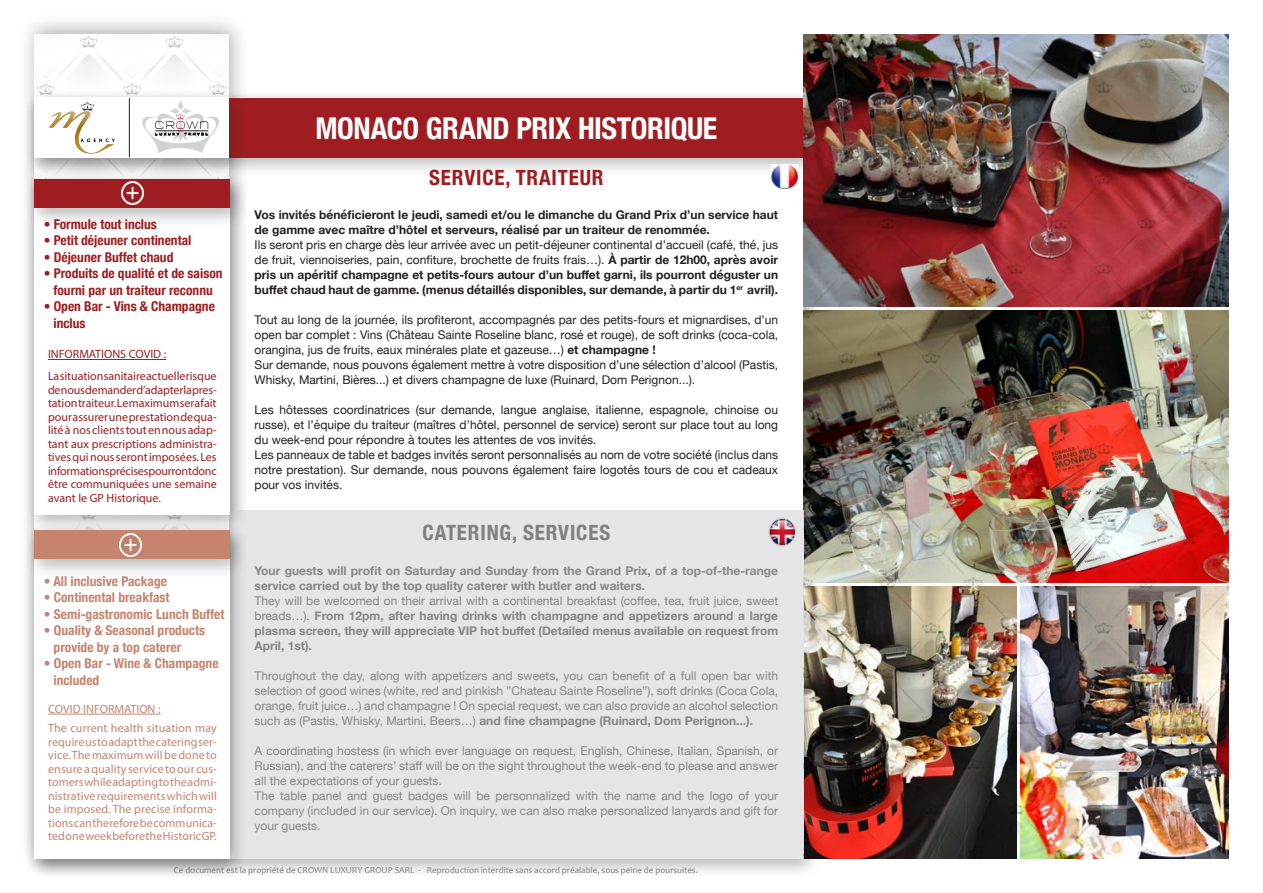
<style>
.page{position:relative;width:1263px;height:893px;background:#fff}
.page>*{position:absolute;margin:0;border:0;box-sizing:border-box;transform-origin:0 0}
.t1{font:700 condensed 30px "Helvetica Neue";letter-spacing:-.01em;color:#fff}
.t2{font:700 condensed 21px "Helvetica Neue";letter-spacing:.04em;color:#808080}
.t3{font:700 condensed 21px "Helvetica Neue";letter-spacing:.04em;color:#9f1d20}
.t4{font:700 condensed 13.5px/16.5px "Helvetica Neue";color:#9f1d20;text-align:center}
.t5{font:700 condensed 13.5px/16.5px "Helvetica Neue";color:#c6836e}
.t6{font:12px/15px "Helvetica Neue";color:#231f20}
.t7{font:12px/15px "Helvetica Neue";color:#87878a;text-align:justify}
.t8{font:700 12px/15px "Helvetica Neue";color:#231f20}
.t9{font:700 12px/15px "Helvetica Neue";color:#87878a}
.t10{font:12px/13.5px "Myriad Pro";color:#9f1d20}
.t11{font:12px/13.5px "Myriad Pro";color:#c6836e}
.t12{font:9px "Candara";color:#87878a}
.s1{font-weight:400}
.s2{font-weight:700}
</style>
<div class="page">
<div style="left:18px;top:12px;width:232px;height:862px;background:#231f20;opacity:.35"></div>
<img style="left:34px;top:34px;width:195px;height:55px">
<div style="left:24px;top:90px;width:798px;height:88px;background:#231f20;opacity:.3"></div>
<div style="left:34px;top:98px;width:770px;height:59px;background:#9f1d20"></div>
<div style="left:24px;top:89px;width:223px;height:89px;background:#231f20;opacity:.3"></div>
<div style="left:34px;top:97px;width:195px;height:60px;background:#fff"></div>
<hr style="left:129px;top:98px;width:1px;height:59px;background:#231f20">
<svg style="left:49px;top:102px;width:66px;height:59px"></svg>
<svg style="left:142px;top:100px;width:77px;height:53px"></svg>
<div style="left:234px;top:511px;width:570px;height:348px;background:#e4e5e7"></div>
<img style="left:769px;top:518px;width:27px;height:28px">
<img style="left:772px;top:165px;width:25px;height:23px">
<div style="left:25px;top:171px;width:223px;height:364px;background:#231f20;opacity:.3"></div>
<div style="left:35px;top:179px;width:195px;height:335px;background:#fff"></div>
<hr style="left:48px;top:359px;width:118px;height:1px;background:#9f1d20">
<div style="left:25px;top:172px;width:223px;height:56px;background:#231f20;opacity:.3"></div>
<div style="left:35px;top:180px;width:195px;height:28px;background:#9f1d20"></div>
<img style="left:121px;top:181px;width:23px;height:23px">
<div style="left:24px;top:522px;width:223px;height:357px;background:#231f20;opacity:.3"></div>
<div style="left:34px;top:530px;width:195px;height:329px;background:#fff"></div>
<hr style="left:48px;top:714px;width:113px;height:1px;background:#c6836e">
<div style="left:24px;top:523px;width:223px;height:56px;background:#231f20;opacity:.3"></div>
<div style="left:34px;top:530px;width:195px;height:29px;background:#c6836e"></div>
<img style="left:119px;top:533px;width:23px;height:23px">
<img style="left:804px;top:34px;width:425px;height:825px">
<p class="t4" style="left:44px;top:215px;width:115px">• Formule tout inclus</p>
<p class="t4" style="left:44px;top:231px;width:149px">• Petit déjeuner continental</p>
<p class="t4" style="left:44px;top:248px;width:131px">• Déjeuner Buffet chaud</p>
<p class="t4" style="left:44px;top:264px;width:180px">• Produits de qualité et de saison fourni par un traiteur reconnu</p>
<p class="t4" style="left:53px;top:297px;width:163px;text-align:left;text-indent:-10px">• Open Bar - Vins &amp; Champagne inclus</p>
<p class="t10" style="left:48px;top:343px;width:170px;line-height:22px">INFORMATIONS COVID :<br>La situation sanitaire actuelle risque</p>
<p class="t10" style="left:48px;top:383px;width:170px;text-align:justify">de nous demander d’adapter la pres&shy;tation traiteur. Le maximum sera fait pour assurer une prestation de qua&shy;lité à nos clients tout en nous adap&shy;tant aux prescriptions administra&shy;tives qui nous seront imposées. Les informations précises pourront donc être communiquées une semaine avant le GP Historique.</p>
<p class="t5" style="left:44px;top:572px;width:125px">• All inclusive Package</p>
<p class="t5" style="left:44px;top:588px;width:127px">• Continental breakfast</p>
<p class="t5" style="left:44px;top:605px;width:182px">• Semi-gastronomic Lunch Buffet</p>
<p class="t5" style="left:54px;top:621px;width:153px;text-indent:-10px">• Quality &amp; Seasonal products provide by a top caterer</p>
<p class="t5" style="left:54px;top:654px;width:166px;text-indent:-10px">• Open Bar - Wine &amp; Champagne included</p>
<p class="t11" style="left:48px;top:699px;width:170px;line-height:19.5px">COVID INFORMATION :<br>The current health situation may</p>
<p class="t11" style="left:48px;top:735px;width:170px;text-align:justify">require us to adapt the catering ser&shy;vice. The maximum will be done to ensure a quality service to our cus&shy;tomers while adapting to the admi&shy;nistrative requirements which will be imposed. The precise informa&shy;tions can therefore be communica&shy;ted one week before the Historic GP.</p>
<h1 class="t1" style="left:315px;top:103px;width:403px">MONACO GRAND PRIX HISTORIQUE</h1>
<h2 class="t3" style="left:429px;top:160px;width:176px">SERVICE, TRAITEUR</h2>
<p class="t8" style="left:255px;top:208px;width:525px">Vos invités bénéficieront le jeudi, samedi et/ou le dimanche du Grand Prix d’un service haut de gamme avec maître d’hôtel et serveurs, réalisé par un traiteur de renommée.</p>
<p class="t8" style="left:255px;top:238px;width:525px;text-align:justify"><span class="s1">Ils seront pris en charge dès leur arrivée avec un petit-déjeuner continental d’accueil (café, thé, jus de fruit, viennoiseries, pain, confiture, brochette de fruits frais…).</span> À partir de 12h00, après avoir pris un apéritif champagne et petits-fours autour d’un buffet garni, ils pourront déguster un buffet chaud haut de gamme. (menus détaillés disponibles, sur demande, à partir du 1<sup>er</sup> avril).</p>
<p class="t6" style="left:255px;top:313px;width:525px">Tout au long de la journée, ils profiteront, accompagnés par des petits-fours et mignardises, d’un open bar complet : Vins (Château Sainte Roseline blanc, rosé et rouge), de soft drinks (coca-cola, orangina, jus de fruits, eaux minérales plate et gazeuse…) <span class="s2">et champagne !<br></span>Sur demande, nous pouvons également mettre à votre disposition d’une sélection d’alcool (Pastis, Whisky, Martini, Bières...) et divers champagne de luxe (Ruinard, Dom Perignon...).</p>
<p class="t6" style="left:255px;top:403px;width:525px">Les hôtesses coordinatrices (sur demande, langue anglaise, italienne, espagnole, chinoise ou russe), et l’équipe du traiteur (maîtres d’hôtel, personnel de service) seront sur place tout au long du week-end pour répondre à toutes les attentes de vos invités.<br>Les panneaux de table et badges invités seront personnalisés au nom de votre société (inclus dans notre prestation). Sur demande, nous pouvons également faire logotés tours de cou et cadeaux pour vos invités.</p>
<h2 class="t2" style="left:423px;top:515px;width:189px">CATERING, SERVICES</h2>
<p class="t9" style="left:255px;top:563px;width:525px">Your guests will profit on Saturday and Sunday from the Grand Prix, of a top-of-the-range service carried out by the top quality caterer with butler and waiters.</p>
<p class="t9" style="left:255px;top:593px;width:525px;text-align:justify"><span class="s1">They will be welcomed on their arrival with a continental breakfast (coffee, tea, fruit juice, sweet breads…).</span> From 12pm, after having drinks with champagne and appetizers around a large plasma screen, they will appreciate VIP hot buffet (Detailed menus available on request from April, 1st).</p>
<p class="t7" style="left:255px;top:668px;width:525px">Throughout the day, along with appetizers and sweets, you can benefit of a full open bar with selection of good wines (white, red and pinkish ”Chateau Sainte Roseline”), soft drinks (Coca Cola, orange, fruit juice…) and champagne ! On special request, we can also provide an alcohol selection such as (Pastis, Whisky, Martini, Beers…) <span class="s2">and fine champagne (Ruinard, Dom Perignon...).</span></p>
<p class="t7" style="left:255px;top:743px;width:525px;text-align:left">A coordinating hostess (in which ever language on request, English, Chinese, Italian, Spanish, or Russian), and the caterers’ staff will be on the sight throughout the week-end to please and answer all the expectations of your guests.<br>The table panel and guest badges will be personnalized with the name and the logo of your company (included in our service). On inquiry, we can also make personalized lanyards and gift for your guests.</p>
<p class="t12" style="left:174px;top:864px;width:526px">Ce document est la propriété de CROWN LUXURY GROUP SARL - Reproduction interdite sans accord préalable, sous peine de poursuites.</p>
</div>
